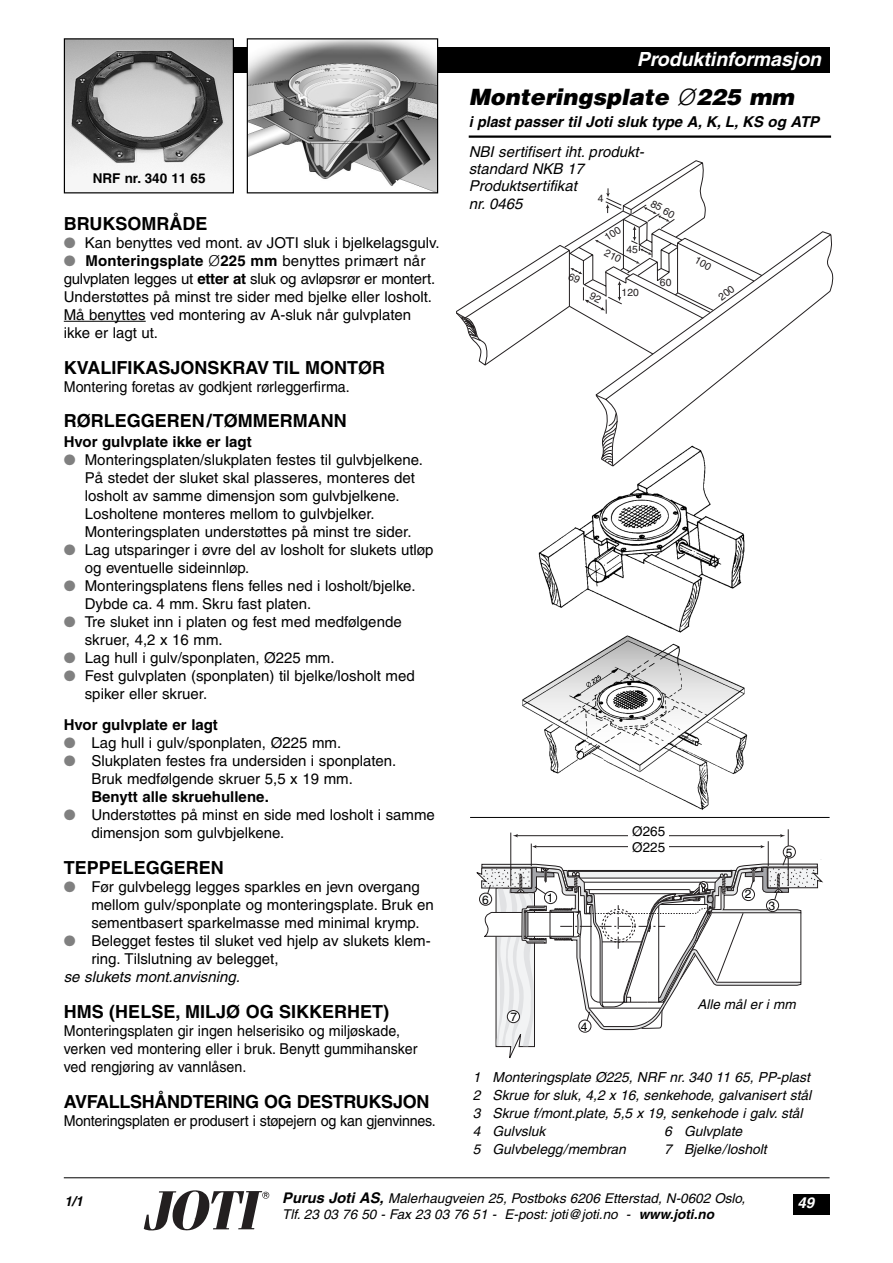
<style>
.page{position:relative;width:893px;height:1263px;background:#fff}
.page>*{position:absolute;margin:0;border:0;box-sizing:border-box;transform-origin:0 0}
.t1{font:italic 900 22.5px "Helvetica";color:#000}
.t2{font:italic 700 19.5px "Helvetica";color:#fff}
.t3{font:700 18px "Helvetica";color:#000}
.t4{font:15px/18px "Helvetica";color:#000}
.t5{font:15px/18px "Helvetica";color:#000;scale:.95 1}
.t6{font:italic 15px/17.2px "Helvetica";color:#000}
.t7{font:700 15px "Helvetica";color:#000}
.t8{font:italic 700 15px "Helvetica";color:#000;scale:.95 1}
.t9{font:italic 700 15px "Helvetica";color:#fff}
.t10{font:italic 13.8px/18px "Helvetica";letter-spacing:-.01em;color:#000}
.t11{font:italic 13.5px/16.8px "Helvetica";color:#000}
.t12{font:700 13.5px "Helvetica";color:#000}
.t13{font:13.5px/16.5px "Helvetica";color:#000}
.t14{font:italic 700 13.5px "Helvetica";color:#000}
.t15{font:12px "Helvetica";color:#000}
.t16{font:10.35px "Helvetica";color:#231f20}
.s1{color:#808080}
.s2{font-weight:700}
.s3{font-weight:300}
.s4{font-weight:700;font-size:14.7px}
</style>
<div class="page">
<div style="left:64px;top:47px;width:765px;height:25px;background:#000"></div>
<div style="left:792px;top:1194px;width:37px;height:21px;background:#000"></div>
<hr style="left:64px;top:1177px;width:765px;height:1px;background:#000">
<svg style="left:144px;top:1190px;width:125px;height:41px"></svg>
<img style="left:522px;top:468px;width:226px;height:342px">
<img style="left:66px;top:40px;width:166px;height:140px">
<div style="left:64px;top:38px;width:170px;height:155px;border:1px solid #000"></div>
<img style="left:249px;top:40px;width:187px;height:151px">
<div style="left:247px;top:38px;width:191px;height:155px;border:1px solid #000"></div>
<hr style="left:788px;top:829px;width:1px;height:57px;background:#231f20">
<svg style="left:476px;top:830px;width:346px;height:229px"></svg>
<div style="left:544px;top:891px;width:12px;height:13px;background:#fff;border-radius:50%"></div>
<div style="left:544px;top:891px;width:13px;height:13px;border:1px solid #231f20;border-radius:50%"></div>
<div style="left:628px;top:826px;width:41px;height:36px;background:#fff"></div>
<hr style="left:64px;top:321px;width:82px;height:1px;background:#000">
<hr style="left:470px;top:817px;width:359px;height:1px;background:#000">
<hr style="left:468px;top:135px;width:363px;height:3px;background:#000">
<svg style="left:595px;top:231px;width:239px;height:237px"></svg>
<svg style="left:456px;top:160px;width:279px;height:207px"></svg>
<p class="t12" style="left:93px;top:174px;width:114px">NRF nr. 340 11 65</p>
<p class="t3" style="left:64px;top:217px;width:145px">BRUKSOMRÅDE</p>
<p class="t4" style="left:64px;top:235px;width:377px"><span class="s1">●</span> Kan benyttes ved mont. av JOTI sluk i bjelkelagsgulv.</p>
<p class="t4" style="left:64px;top:253px;width:373px"><span class="s1">●</span> <span class="s2">Monteringsplate</span> <span class="s3">Ø</span><span class="s2">225 mm</span> benyttes primært når gulvplaten legges ut <span class="s2">etter at</span> sluk og avløpsrør er montert.<br>Understøttes på minst tre sider med bjelke eller losholt.<br>Må benyttes ved montering av A-sluk når gulvplaten ikke er lagt ut.</p>
<p class="t3" style="left:64px;top:361px;width:323px">KVALIFIKASJONSKRAV TIL MONTØR</p>
<p class="t5" style="left:64px;top:379px;width:302px">Montering foretas av godkjent rørleggerfirma.</p>
<p class="t3" style="left:64px;top:414px;width:284px">RØRLEGGEREN/TØMMERMANN</p>
<p class="t7" style="left:64px;top:436px;width:189px">Hvor gulvplate ikke er lagt</p>
<p class="t4" style="left:85px;top:452px;width:340px;text-indent:-21px"><span class="s1">●</span> Monteringsplaten/slukplaten festes til gulvbjelkene.<br>På stedet der sluket skal plasseres, monteres det losholt av samme dimensjon som gulvbjelkene.<br>Losholtene monteres mellom to gulvbjelker.<br>Monteringsplaten understøttes på minst tre sider.</p>
<p class="t4" style="left:85px;top:542px;width:350px;text-indent:-21px"><span class="s1">●</span> Lag utsparinger i øvre del av losholt for slukets utløp og eventuelle side innløp.</p>
<p class="t4" style="left:85px;top:578px;width:332px;text-indent:-21px"><span class="s1">●</span> Monteringsplatens flens felles ned i losholt/bjelke.<br>Dybde ca. 4 mm. Skru fast platen.</p>
<p class="t4" style="left:85px;top:614px;width:318px;text-indent:-21px"><span class="s1">●</span> Tre sluket inn i platen og fest med medfølgende skruer, 4,2 x 16 mm.</p>
<p class="t4" style="left:64px;top:650px;width:272px"><span class="s1">●</span> Lag hull i gulv/sponplaten, Ø225 mm.</p>
<p class="t4" style="left:85px;top:668px;width:331px;text-indent:-21px"><span class="s1">●</span> Fest gulvplaten (sponplaten) til bjelke/losholt med spiker eller skruer.</p>
<p class="t7" style="left:64px;top:720px;width:155px">Hvor gulvplate er lagt</p>
<p class="t4" style="left:64px;top:735px;width:279px"><span class="s1">●</span> Lag hull i gulv/sponplaten, Ø225 mm.</p>
<p class="t4" style="left:91px;top:753px;width:306px;text-indent:-28px"><span class="s1">●</span> Slukplaten festes fra undersiden i sponplaten.<br>Bruk medfølgende skruer 5,5 x 19 mm.</p>
<p class="t7" style="left:91px;top:792px;width:179px">Benytt alle skruehullene.</p>
<p class="t4" style="left:91px;top:807px;width:345px;text-indent:-28px"><span class="s1">●</span> Understøttes på minst en side med losholt i samme dimensjon som gulvbjelkene.</p>
<p class="t3" style="left:64px;top:861px;width:162px">TEPPELEGGEREN</p>
<p class="t4" style="left:91px;top:879px;width:344px;text-indent:-28px"><span class="s1">●</span> Før gulvbelegg legges sparkles en jevn overgang mellom gulv/sponplate og monteringsplate. Bruk en sementbasert sparkelmasse med minimal krymp.</p>
<p class="t4" style="left:91px;top:933px;width:341px;text-indent:-28px"><span class="s1">●</span> Belegget festes til sluket ved hjelp av slukets klem&shy;ring. Tilslutning av belegget,</p>
<p class="t6" style="left:64px;top:970px;width:181px">se slukets mont.anvisning.</p>
<p class="t3" style="left:64px;top:1005px;width:327px">HMS (HELSE, MILJØ OG SIKKERHET)</p>
<p class="t5" style="left:64px;top:1023px;width:374px">Monteringsplaten gir ingen helserisiko og miljøskade, verken ved montering eller i bruk. Benytt gummihansker ved rengjøring av vannlåsen.</p>
<p class="t3" style="left:64px;top:1095px;width:367px">AVFALLSHÅNDTERING OG DESTRUKSJON</p>
<p class="t5" style="left:64px;top:1113px;width:393px">Monteringsplaten er produsert i støpejern og kan gjenvinnes.</p>
<h2 class="t2" style="left:636px;top:52px;width:190px">Produktinformasjon</h2>
<h1 class="t1" style="left:468px;top:89px;width:330px">Monteringsplate <span class="s3">Ø</span>225 mm</h1>
<p class="t8" style="left:468px;top:116px;width:373px">i plast passer til Joti sluk type A, K, L, KS og ATP</p>
<p class="t6" style="left:468px;top:145px;width:179px">NBI sertifisert iht.produkt&shy;standard NKB 17<br>Produktsertifikat<br>nr.0465</p>
<p class="t16" style="left:597px;top:195px;width:7px">4</p>
<p class="t16" style="left:653px;top:199px;width:27px;rotate:30deg">85 60</p>
<p class="t16" style="left:626px;top:245px;width:13px">45</p>
<p class="t16" style="left:621px;top:289px;width:19px">120</p>
<p class="t16" style="left:660px;top:279px;width:13px">60</p>
<p class="t15" style="left:482px;top:895px;width:8px">6</p>
<p class="t13" style="left:632px;top:824px;width:35px">Ø265<br>Ø225</p>
<p class="t15" style="left:547px;top:893px;width:8px">1</p>
<p class="t15" style="left:744px;top:890px;width:8px">2</p>
<p class="t15" style="left:786px;top:848px;width:8px">5</p>
<p class="t15" style="left:768px;top:901px;width:8px">3</p>
<p class="t15" style="left:510px;top:1013px;width:8px">7</p>
<p class="t15" style="left:580px;top:1022px;width:8px">4</p>
<p class="t11" style="left:697px;top:997px;width:102px">Alle mål er i mm</p>
<p class="t10" style="left:473px;top:1070px;width:342px">1 Monteringsplate Ø225, NRF nr.340 11 65, PP-plast 2 Skrue for sluk, 4,2 x 16, senkehode, galvanisert stål 3 Skrue f/mont.plate, 5,5 x 19, senkehode i galv.stål 4 Gulvsluk<br>5 Gulvbelegg/membran</p>
<p class="t10" style="left:664px;top:1123px;width:106px">6 Gulvplate<br>7 Bjelke/losholt</p>
<p class="t14" style="left:64px;top:1196px;width:23px">1/1</p>
<p class="t11" style="left:282px;top:1191px;width:467px"><span class="s4">Purus Joti AS,</span> Malerhaugveien 25, Postboks 6206 Etterstad, N-0602 Oslo,<br>Tlf.23 03 76 50 - Fax 23 03 76 51 - E-post:joti@joti.no - <span class="s2">www.joti.no</span></p>
<p class="t9" style="left:797px;top:1197px;width:21px">49</p>
</div>
